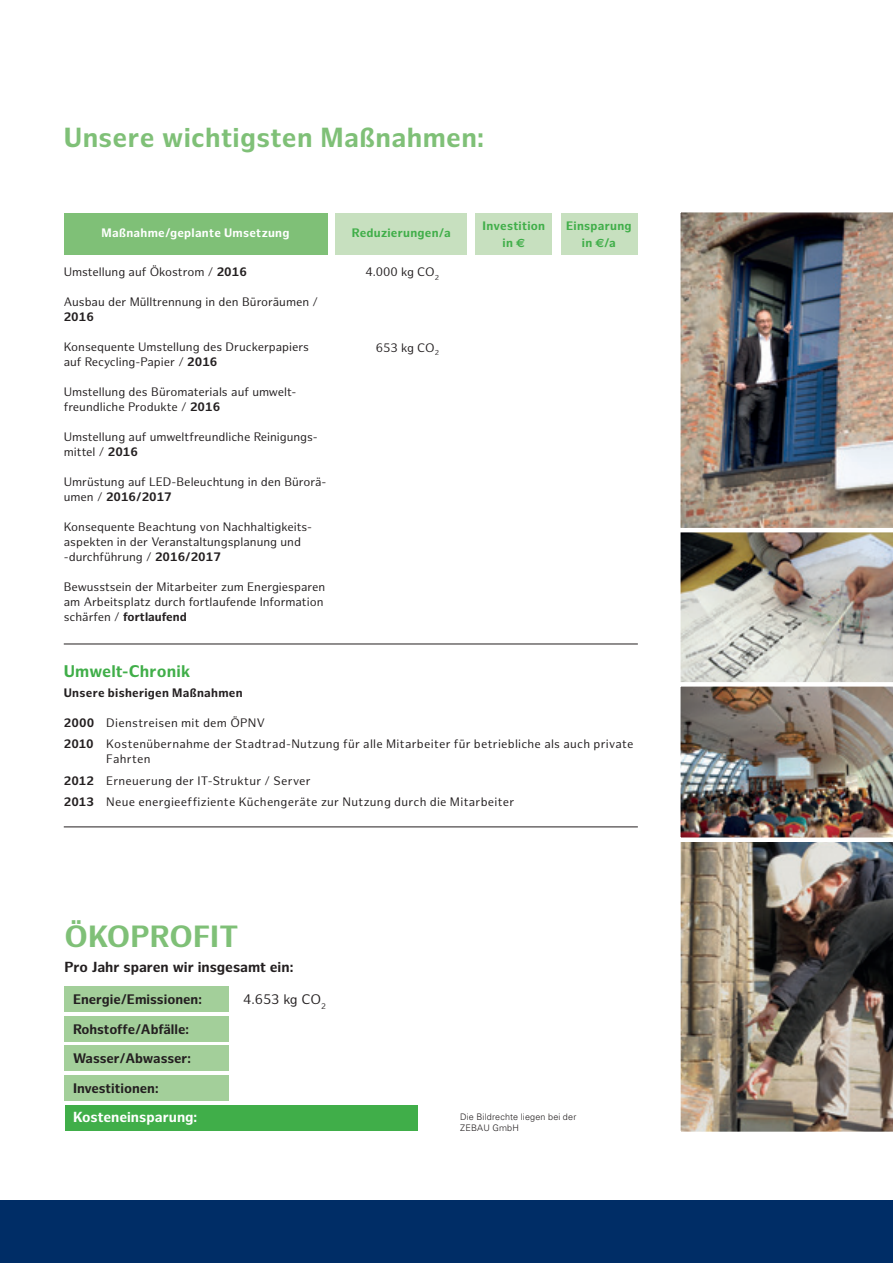
<style>
.page{position:relative;width:893px;height:1263px;background:#fff}
.page>*{position:absolute;margin:0;border:0;box-sizing:border-box;transform-origin:0 0}
.t1{font:700 30px "Hamburg Sans";color:#7fc077}
.t2{font:700 27px "Hamburg Sans";letter-spacing:.015em;color:#7fc077}
.t3{font:700 16.5px "Hamburg Sans";letter-spacing:.01em;color:#40ae49}
.t4{font:700 14.25px "Hamburg Sans";color:#231f20}
.t5{font:700 14.25px "Hamburg Sans";color:#fff}
.t6{font:700 13.5px/29.5px "Hamburg Sans";color:#231f20}
.t7{font:13.5px "Hamburg Sans";letter-spacing:-.01em;color:#231f20}
.t8{font:12px/15px "Hamburg Sans";color:#231f20}
.t9{font:12px/21.5px "Hamburg Sans";letter-spacing:.02em;color:#231f20}
.t10{font:700 12px/16.5px "Hamburg Sans";letter-spacing:.02em;color:#40ae49;text-align:center}
.t11{font:700 12px "Hamburg Sans";letter-spacing:.025em;color:#231f20}
.t12{font:700 12px "Hamburg Sans";letter-spacing:.025em;color:#fff}
.t13{font:300 9px/10.8px "Univers";letter-spacing:.02em;color:#231f20}
.s1{font-family:"Euro Sans"}
.s2{font-weight:700}
</style>
<div class="page">
<div style="left:561px;top:213px;width:77px;height:41px;background:#c7e0bf"></div>
<div style="left:335px;top:213px;width:132px;height:41px;background:#c7e0bf"></div>
<div style="left:64px;top:213px;width:263px;height:41px;background:#7fc077"></div>
<div style="left:476px;top:213px;width:76px;height:41px;background:#c7e0bf"></div>
<div style="left:0;top:1200px;width:893px;height:63px;background:#002d66"></div>
<div style="left:65px;top:986px;width:164px;height:25px;background:#a3cf9a"></div>
<div style="left:65px;top:1016px;width:164px;height:25px;background:#a3cf9a"></div>
<div style="left:65px;top:1045px;width:164px;height:26px;background:#a3cf9a"></div>
<div style="left:65px;top:1075px;width:164px;height:26px;background:#a3cf9a"></div>
<div style="left:65px;top:1105px;width:353px;height:25px;background:#40ae49"></div>
<hr style="left:64px;top:644px;width:574px;height:1px;background:#231f20">
<hr style="left:64px;top:826px;width:574px;height:1px;background:#231f20">
<img style="left:680px;top:842px;width:213px;height:290px">
<img style="left:680px;top:532px;width:213px;height:306px">
<img style="left:680px;top:212px;width:213px;height:316px">
<h2 class="t2" style="left:64px;top:122px;width:422px">Unsere wichtigsten Maßnahmen:</h2>
<p class="t12" style="left:102px;top:225px;width:189px">Maßnahme/geplante Umsetzung</p>
<p class="t10" style="left:352px;top:225px;width:100px">Reduzierungen/a</p>
<p class="t10" style="left:483px;top:218px;width:64px">Investition in <span class="s1">e</span></p>
<p class="t8" style="left:64px;top:265px;width:185px">Umstellung auf Ökostrom / <span class="s2">2016</span></p>
<p class="t8" style="left:64px;top:295px;width:256px">Ausbau der Mülltrennung in den Büroräumen /</p>
<p class="t11" style="left:64px;top:310px;width:32px">2016</p>
<p class="t8" style="left:64px;top:340px;width:247px">Konsequente Umstellung des Druckerpapiers auf Recycling-Papier / <span class="s2">2016</span></p>
<p class="t8" style="left:64px;top:385px;width:234px">Umstellung des Büromaterials auf umwelt&shy;freundliche Produkte / <span class="s2">2016</span></p>
<p class="t8" style="left:64px;top:430px;width:255px">Umstellung auf umweltfreundliche Reinigungs&shy;mittel / <span class="s2">2016</span></p>
<p class="t8" style="left:64px;top:475px;width:264px">Umrüstung auf LED-Beleuchtung in den Bürorä&shy;umen / <span class="s2">2016/2017</span></p>
<p class="t8" style="left:64px;top:520px;width:250px">Konsequente Beachtung von Nachhaltigkeits&shy;aspekten in der Veranstaltungsplanung und -durchführung / <span class="s2">2016/2017</span></p>
<p class="t8" style="left:64px;top:580px;width:263px">Bewusstsein der Mitarbeiter zum Energiesparen am Arbeitsplatz durch fortlaufende Information schärfen / <span class="s2">fortlaufend</span></p>
<p class="t8" style="left:365px;top:265px;width:75px">4.000 kg CO<sub>2</sub></p>
<p class="t8" style="left:376px;top:340px;width:65px">653 kg CO<sub>2</sub></p>
<p class="t10" style="left:566px;top:218px;width:67px">Einsparung in <span class="s1">e</span>/a</p>
<h3 class="t3" style="left:64px;top:662px;width:128px">Umwelt-Chronik</h3>
<p class="t11" style="left:64px;top:685px;width:180px">Unsere bisherigen Maßnahmen</p>
<p class="t9" style="left:64px;top:712px;width:571px"><span class="s2">2000</span> Dienstreisen mit dem ÖPNV<br><span class="s2">2010</span> Kostenübernahme der Stadtrad-Nutzung für alle Mitarbeiter für betriebliche als auch private</p>
<p class="t9" style="left:64px;top:749px;width:452px;text-indent:43px">Fahrten<br><span class="s2">2012</span> Erneuerung der IT-Struktur / Server<br><span class="s2">2013</span> Neue energieeffiziente Küchengeräte zur Nutzung durch die Mitarbeiter</p>
<h1 class="t1" style="left:65px;top:919px;width:175px">ÖKOPROFIT</h1>
<p class="t4" style="left:65px;top:958px;width:230px">Pro Jahr sparen wir insgesamt ein:</p>
<p class="t6" style="left:73px;top:985px;width:130px">Energie/Emissionen:</p>
<p class="t7" style="left:243px;top:992px;width:84px">4.653 kg CO<sub>2</sub></p>
<p class="t6" style="left:73px;top:1015px;width:119px">Rohstoffe/Abfälle:<br>Wasser/Abwasser:<br>Investitionen:</p>
<p class="t5" style="left:73px;top:1109px;width:126px">Kosteneinsparung:</p>
<p class="t13" style="left:460px;top:1112px;width:118px">Die Bildrechte liegen bei der<br>ZEBAU GmbH</p>
</div>
